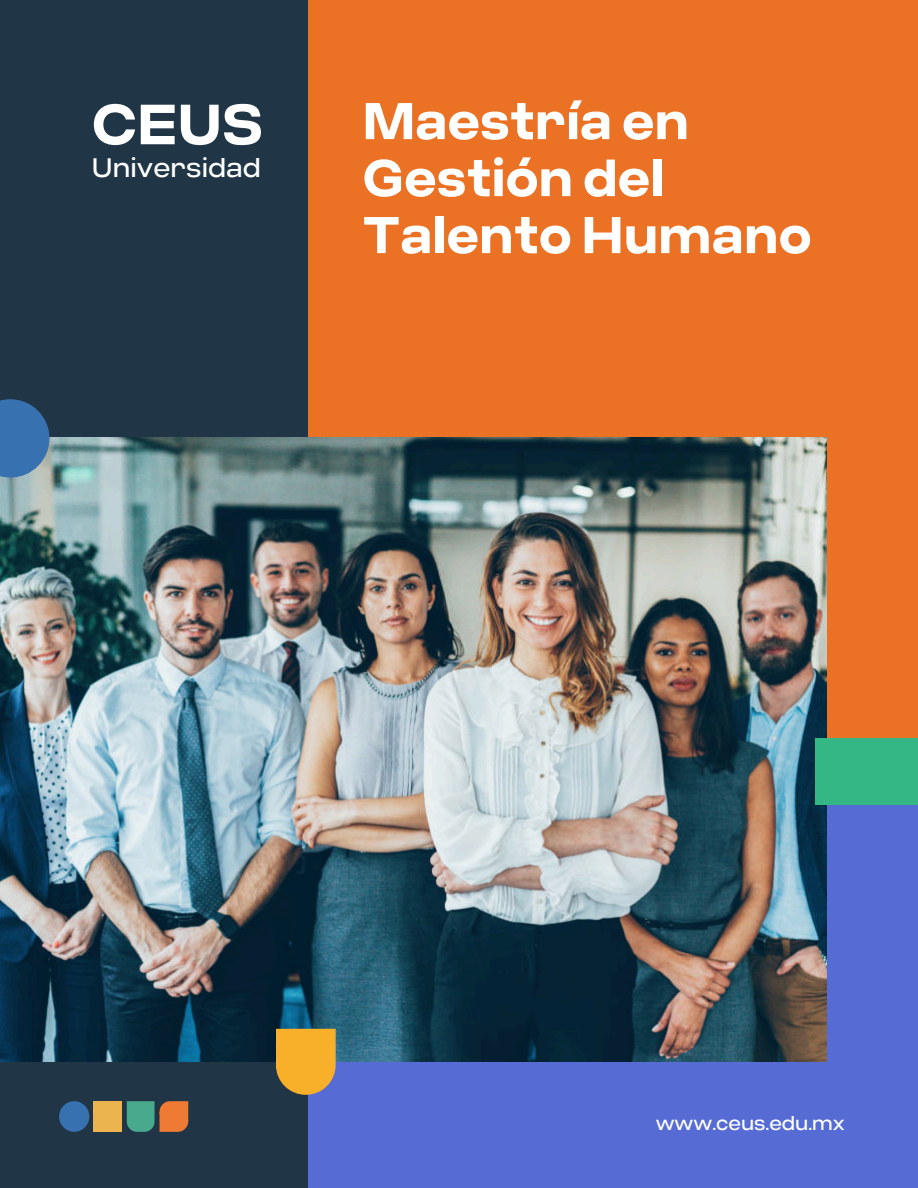
<style>
.page{position:relative;width:918px;height:1188px;background:#fff}
.page>*{position:absolute;margin:0;border:0;box-sizing:border-box;transform-origin:0 0}
.t1{font:700 56.6px "Criteria CF";color:#fff}
.t2{font:700 51.4px/57px "Criteria CF";color:#fff}
.t3{font:26.8px "Criteria CF";color:#fff}
.t4{font:19.8px "Criteria CF";color:#fff}
</style>
<div class="page">
<div style="left:307px;top:0;width:611px;height:1188px;background:#eb7225"></div>
<div style="left:307px;top:772px;width:611px;height:416px;background:#566cd4"></div>
<div style="left:0;top:0;width:307px;height:1188px;background:#203646"></div>
<div style="left:59px;top:1101px;width:30px;height:31px;background:#3771af;border-radius:50%"></div>
<div style="left:93px;top:1101px;width:29px;height:31px;background:#ebb44e"></div>
<svg style="left:127px;top:1101px;width:61px;height:31px;background:#8b845c"></svg>
<img style="left:0;top:437px;width:826px;height:625px">
<div style="left:815px;top:739px;width:103px;height:66px;background:#34b785"></div>
<svg style="left:0;top:399px;width:49px;height:79px;background:#3f72a6"></svg>
<svg style="left:276px;top:1029px;width:60px;height:66px;background:#e4a533"></svg>
<p class="t1" style="left:92px;top:91px;width:173px">CEUS</p>
<p class="t3" style="left:92px;top:152px;width:171px">Universidad</p>
<p class="t2" style="left:363px;top:95px;width:450px">Maestría en<br>Gestión del<br>Talento Humano</p>
<p class="t4" style="left:656px;top:1111px;width:191px">www.ceus.edu.mx</p>
</div>
